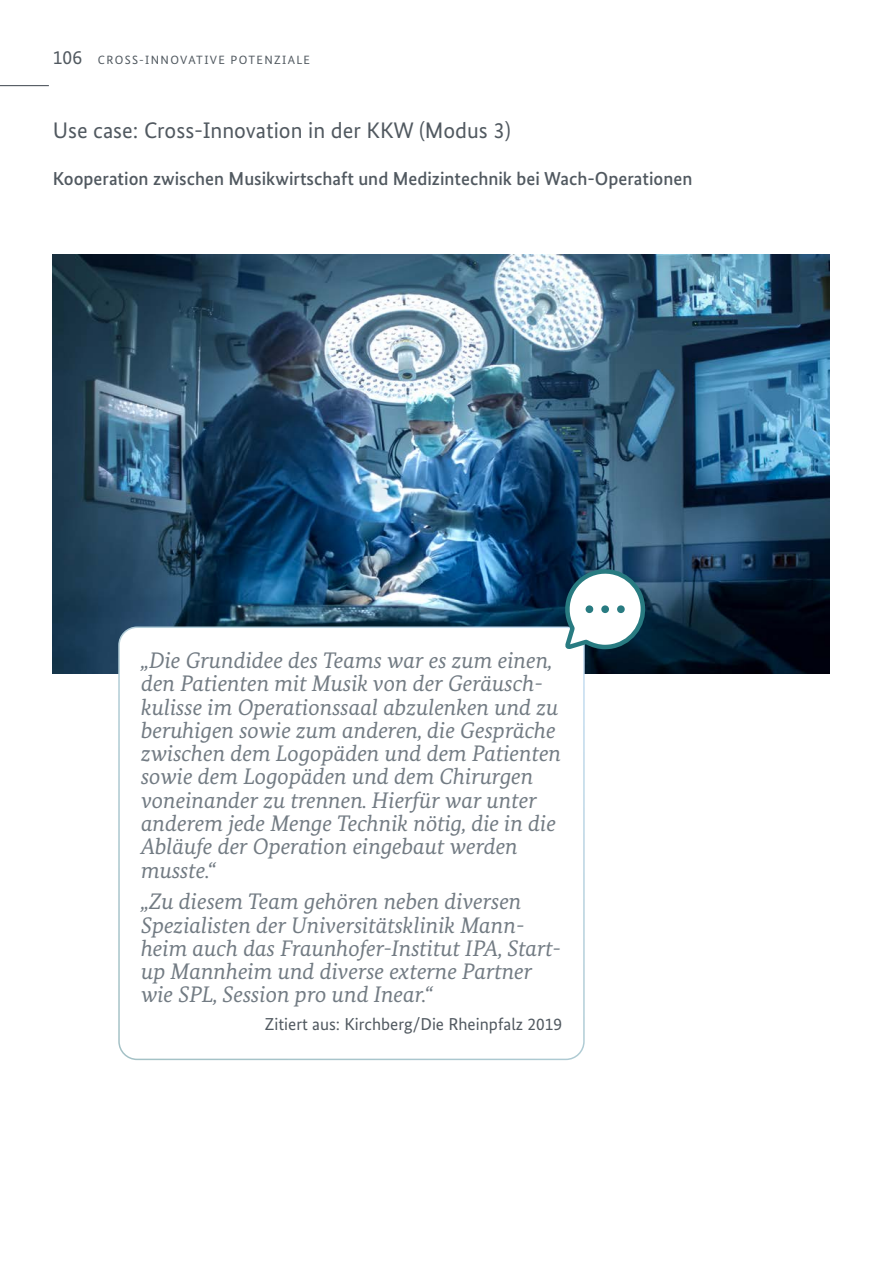
<style>
.page{position:relative;width:893px;height:1263px;background:#fff}
.page>*{position:absolute;margin:0;border:0;box-sizing:border-box;transform-origin:0 0}
.t1{font:italic 22.5px/23.2px "Bundes Serif";color:#727b83}
.t2{font:22.5px "Bundes Sans";color:#515960}
.t3{font:500 18.75px "Bundes Sans";color:#515960}
.t4{font:17.25px "Bundes Sans";color:#515960}
.t5{font:12px "Bundes Sans";letter-spacing:.11em;color:#515960}
.s1{font-size:19.5px}
</style>
<div class="page">
<hr style="left:0;top:85px;width:49px;height:1px;background:#515960">
<img style="left:53px;top:254px;width:776px;height:419px">
<div style="left:119px;top:627px;width:465px;height:432px;background:#fff;border-radius:18px"></div>
<div style="left:118px;top:626px;width:467px;height:434px;border:2px solid #fff;border-radius:18px"></div>
<svg style="left:559px;top:569px;width:86px;height:84px"></svg>
<div style="left:585px;top:605px;width:8px;height:8px;border:2px solid #287b81;border-radius:50%"></div>
<p class="t5" style="left:53px;top:52px;width:259px"><span class="s1">106</span> CROSS-INNOVATIVE POTENZIALE</p>
<h3 class="t2" style="left:53px;top:117px;width:459px">Use case: Cross-Innovation in der KKW (Modus 3)</h3>
<h4 class="t3" style="left:53px;top:167px;width:641px">Kooperation zwischen Musikwirtschaft und Medizintechnik bei Wach-Operationen</h4>
<p class="t1" style="left:141px;top:649px;width:422px">„Die Grundidee des Teams war es zum einen, den Patienten mit Musik von der Geräusch&shy;kulisse im Operationssaal abzulenken und zu beruhigen sowie zum anderen, die Gespräche zwischen dem Logopäden und dem Patienten sowie dem Logopäden und dem Chirurgen voneinander zu trennen. Hierfür war unter anderem jede Menge Technik nötig, die in die Abläufe der Operation eingebaut werden musste.“</p>
<p class="t1" style="left:141px;top:890px;width:422px">„Zu diesem Team gehören neben diversen Spezialisten der Universitätsklinik Mann&shy;heim auch das Fraunhofer-Institut IPA, Start&shy;up Mannheim und diverse externe Partner wie SPL, Session pro und Inear.“</p>
<p class="t4" style="left:265px;top:1014px;width:299px">Zitiert aus: Kirchberg/Die Rheinpfalz 2019</p>
</div>
